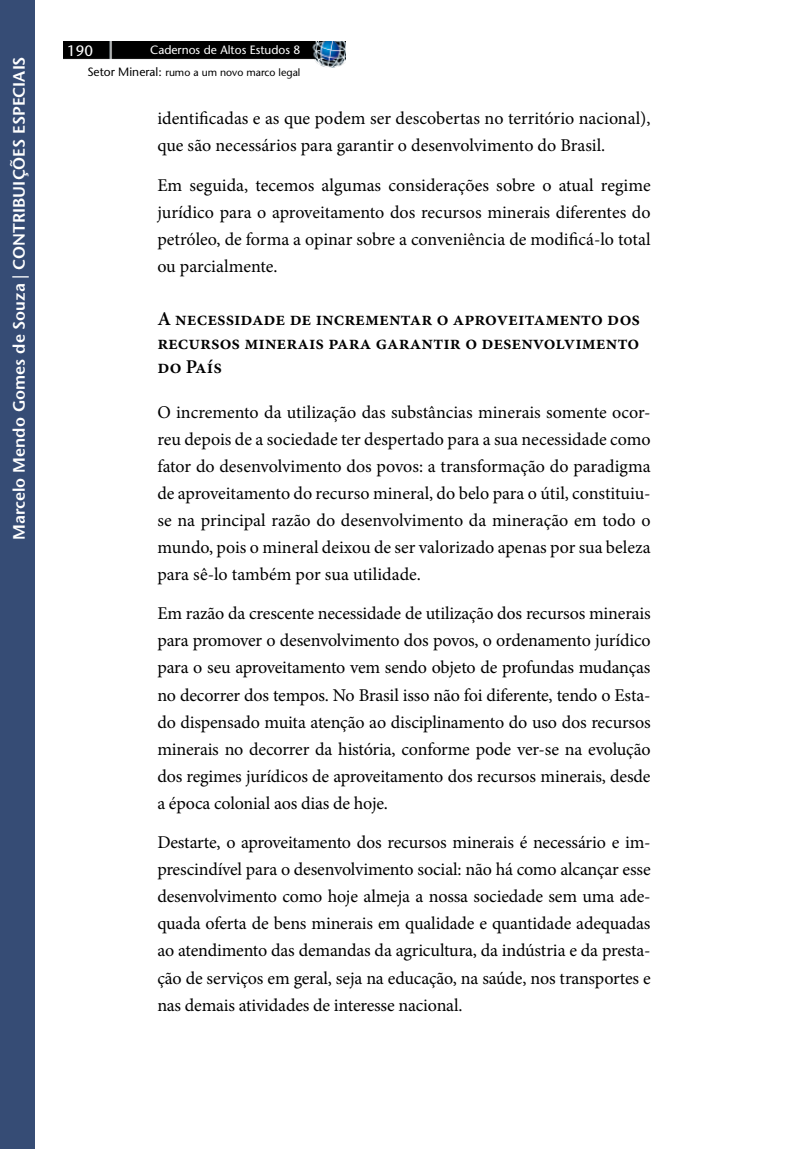
<style>
.page{position:relative;width:808px;height:1149px;background:#fff}
.page>*{position:absolute;margin:0;border:0;box-sizing:border-box;transform-origin:0 0}
.t1{font:600 19.5px/24px "Minion Pro";color:#000;text-align:justify}
.t2{font:18px/27px "Minion Pro";letter-spacing:-.005em;color:#000;text-align:justify}
.t3{font:600 16.5px "Stone Sans";color:#fff}
.t4{font:500 15px "Stone Sans Std";color:#fff}
.t5{font:500 12px "Stone Sans Std";color:#fff}
.t6{font:500 10.5px "Stone Sans Std";color:#000}
.s1{font-size:12px}
</style>
<div class="page">
<div style="left:0;top:0;width:35px;height:1148px;background:#364c75"></div>
<img style="left:64px;top:42px;width:282px;height:25px">
<p class="t3" style="left:9px;top:540px;width:485px;rotate:-90deg">Marcelo Mendo Gomes de Souza | CONTRIBUIÇÕES ESPECIAIS</p>
<p class="t4" style="left:67px;top:42px;width:27px">190</p>
<p class="t5" style="left:150px;top:43px;width:152px">Cadernos de Altos Estudos 8</p>
<p class="t6" style="left:87px;top:66px;width:215px"><span class="s1">Setor Mineral:</span> rumo a um novo marco legal</p>
<p class="t2" style="left:157px;top:104px;width:495px">identificadas e as que podem ser descobertas no território nacional), que são necessários para garantir o desenvolvimento do Brasil.</p>
<p class="t2" style="left:157px;top:171px;width:495px">Em seguida, tecemos algumas considerações sobre o atual regime jurídico para o aproveitamento dos recursos minerais diferentes do petróleo, de forma a opinar sobre a conveniência de modificá-lo total ou parcialmente.</p>
<p class="t1" style="left:157px;top:307px;width:484px">A necessidade de incrementar o aproveitamento dos recursos minerais para garantir o desenvolvimento do País</p>
<p class="t2" style="left:157px;top:398px;width:495px">O incremento da utilização das substâncias minerais somente ocor&shy;reu depois de a sociedade ter despertado para a sua necessidade como fator do desenvolvimento dos povos: a transformação do paradigma de aproveitamento do recurso mineral, do belo para o útil, constituiu&shy;se na principal razão do desenvolvimento da mineração em todo o mundo, pois o mineral deixou de ser valorizado apenas por sua beleza para sê-lo também por sua utilidade.</p>
<p class="t2" style="left:157px;top:600px;width:495px">Em razão da crescente necessidade de utilização dos recursos minerais para promover o desenvolvimento dos povos, o ordenamento jurídico para o seu aproveitamento vem sendo objeto de profundas mudanças no decorrer dos tempos. No Brasil isso não foi diferente, tendo o Esta&shy;do dispensado muita atenção ao disciplinamento do uso dos recursos minerais no decorrer da história, conforme pode ver-se na evolução dos regimes jurídicos de aproveitamento dos recursos minerais, desde a época colonial aos dias de hoje.</p>
<p class="t2" style="left:157px;top:829px;width:495px">Destarte, o aproveitamento dos recursos minerais é necessário e im&shy;prescindível para o desenvolvimento social: não há como alcançar esse desenvolvimento como hoje almeja a nossa sociedade sem uma ade&shy;quada oferta de bens minerais em qualidade e quantidade adequadas ao atendimento das demandas da agricultura, da indústria e da presta&shy;ção de serviços em geral, seja na educação, na saúde, nos transportes e nas demais atividades de interesse nacional.</p>
</div>
